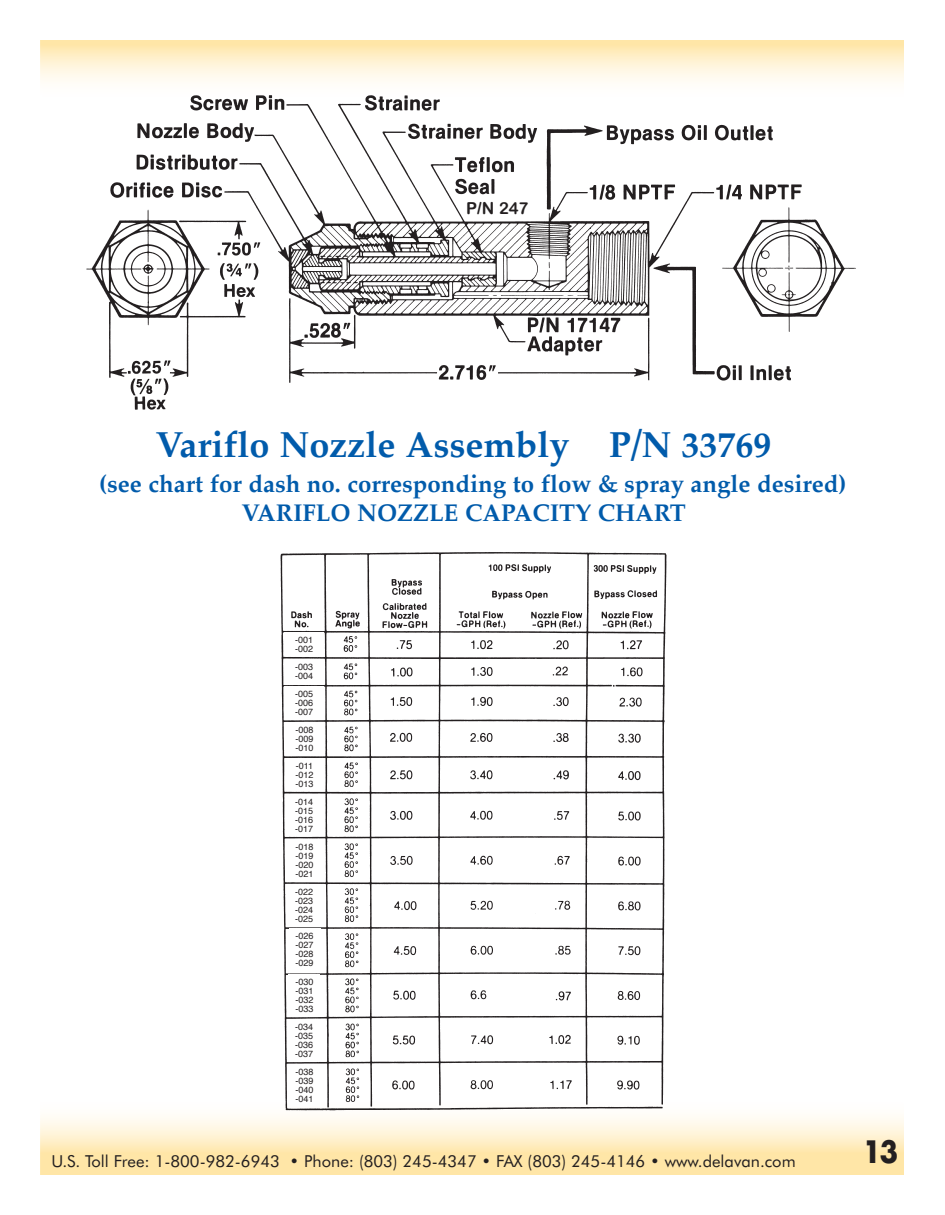
<style>
.page{position:relative;width:945px;height:1215px;background:#fff}
.page>*{position:absolute;margin:0;border:0;box-sizing:border-box;transform-origin:0 0}
.t1{font:700 36px "Palatino";color:#015bab}
.t2{font:700 30px "Futura";color:#231f20;scale:.91 1}
.t3{font:700 24px/29.2px "Palatino";color:#015bab;text-align:center}
.t4{font:16.5px "Futura BT";color:#231f20}
.t5{font:16.5px "Arial Rounded MT Bold";color:#231f20}
.t6{font:9px "Helvetica";color:#231f20}
</style>
<div class="page">
<div style="left:40px;top:40px;width:864px;height:60px;background:linear-gradient(to bottom,#ffe7ab,#fff)"></div>
<svg style="left:40px;top:1117px;width:864px;height:57px;background:#ffedc2"></svg>
<img style="left:80px;top:86px;width:783px;height:1032px">
<div style="left:52px;top:411px;width:823px;height:133px;background:#fff"></div>
<div style="left:284px;top:633px;width:40px;height:22px;background:#fff"></div>
<div style="left:284px;top:660px;width:40px;height:22px;background:#fff"></div>
<div style="left:284px;top:686px;width:40px;height:33px;background:#fff"></div>
<div style="left:286px;top:722px;width:38px;height:33px;background:#fff"></div>
<div style="left:285px;top:758px;width:39px;height:33px;background:#fff"></div>
<div style="left:285px;top:794px;width:38px;height:42px;background:#fff"></div>
<div style="left:286px;top:839px;width:37px;height:42px;background:#fff"></div>
<div style="left:286px;top:884px;width:36px;height:42px;background:#fff"></div>
<div style="left:289px;top:929px;width:31px;height:41px;background:#fff"></div>
<div style="left:289px;top:975px;width:31px;height:40px;background:#fff"></div>
<div style="left:288px;top:1020px;width:32px;height:40px;background:#fff"></div>
<div style="left:288px;top:1064px;width:33px;height:41px;background:#fff"></div>
<p class="t5" style="left:466px;top:198px;width:64px">P/N 247</p>
<p class="t1" style="left:156px;top:414px;width:617px">Variflo Nozzle Assembly P/N 33769</p>
<p class="t3" style="left:81px;top:469px;width:767px">– (see chart for dash no. corresponding to flow &amp; spray angle desired)<br>VARIFLO NOZZLE CAPACITY CHART</p>
<p class="t6" style="left:295px;top:633px;width:20px">-001</p>
<p class="t6" style="left:295px;top:642px;width:20px">-002</p>
<p class="t6" style="left:295px;top:660px;width:20px">-003</p>
<p class="t6" style="left:295px;top:669px;width:20px">-004</p>
<p class="t6" style="left:295px;top:687px;width:20px">-005</p>
<p class="t6" style="left:295px;top:696px;width:20px">-006</p>
<p class="t6" style="left:295px;top:705px;width:20px">-007</p>
<p class="t6" style="left:296px;top:723px;width:20px">-008</p>
<p class="t6" style="left:296px;top:732px;width:20px">-009</p>
<p class="t6" style="left:296px;top:741px;width:20px">-010</p>
<p class="t6" style="left:296px;top:759px;width:19px">-011</p>
<p class="t6" style="left:296px;top:768px;width:20px">-012</p>
<p class="t6" style="left:296px;top:777px;width:20px">-013</p>
<p class="t6" style="left:295px;top:794px;width:20px">-014</p>
<p class="t6" style="left:295px;top:803px;width:20px">-015</p>
<p class="t6" style="left:295px;top:812px;width:20px">-016</p>
<p class="t6" style="left:295px;top:821px;width:20px">-017</p>
<p class="t6" style="left:295px;top:840px;width:20px">-018</p>
<p class="t6" style="left:295px;top:849px;width:20px">-019</p>
<p class="t6" style="left:295px;top:858px;width:20px">-020</p>
<p class="t6" style="left:295px;top:867px;width:20px">-021</p>
<p class="t6" style="left:295px;top:884px;width:20px">-022</p>
<p class="t6" style="left:295px;top:893px;width:20px">-023</p>
<p class="t6" style="left:295px;top:902px;width:20px">-024</p>
<p class="t6" style="left:295px;top:911px;width:20px">-025</p>
<p class="t6" style="left:296px;top:929px;width:20px">-026</p>
<p class="t6" style="left:296px;top:938px;width:20px">-027</p>
<p class="t6" style="left:296px;top:947px;width:20px">-028</p>
<p class="t6" style="left:296px;top:956px;width:20px">-029</p>
<p class="t6" style="left:295px;top:975px;width:20px">-030</p>
<p class="t6" style="left:295px;top:984px;width:20px">-031</p>
<p class="t6" style="left:295px;top:993px;width:20px">-032</p>
<p class="t6" style="left:295px;top:1002px;width:20px">-033</p>
<p class="t6" style="left:295px;top:1020px;width:20px">-034</p>
<p class="t6" style="left:295px;top:1029px;width:20px">-035</p>
<p class="t6" style="left:295px;top:1038px;width:20px">-036</p>
<p class="t6" style="left:295px;top:1047px;width:20px">-037</p>
<p class="t6" style="left:295px;top:1064px;width:20px">-038</p>
<p class="t6" style="left:295px;top:1073px;width:20px">-039</p>
<p class="t6" style="left:295px;top:1082px;width:20px">-040</p>
<p class="t6" style="left:295px;top:1091px;width:20px">-041</p>
<p class="t4" style="left:51px;top:1151px;width:746px">U.S. Toll Free: 1-800-982-6943 • Phone: (803) 245-4347 • FAX (803) 245-4146 • www.delavan.com</p>
<p class="t2" style="left:863px;top:1130px;width:40px">13</p>
</div>
